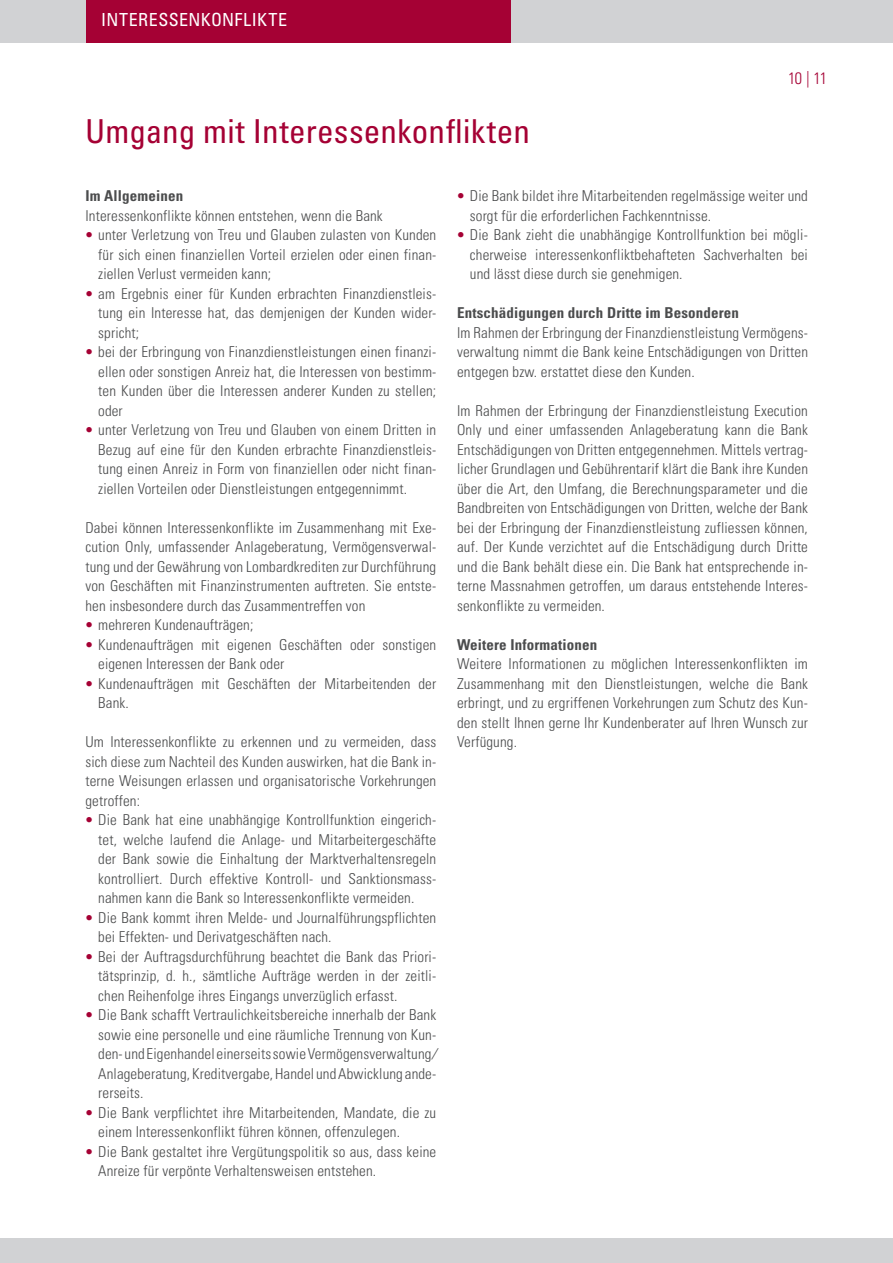
<style>
.page{position:relative;width:893px;height:1263px;background:#fff}
.page>*{position:absolute;margin:0;border:0;box-sizing:border-box;transform-origin:0 0}
.SLF_Haupttitel_Rot_I{font:condensed 33px "Univers LT Pro";letter-spacing:.005em;color:#a50134}
.t1{font:condensed 18px "Univers LT Pro";letter-spacing:.03em;color:#fff}
.t2{font:300 condensed 16.5px "Univers LT Pro";color:#a50134}
.t3{font:300 condensed 15px/19.5px "Univers LT Pro";letter-spacing:.01em;color:#4b4c4d;text-align:justify}
.t4{font:700 condensed 15px "Univers LT Pro";letter-spacing:.01em;color:#4b4c4d}
.s1{color:#a50134}
</style>
<div class="page">
<div style="left:0;top:0;width:893px;height:43px;background:#d1d2d4"></div>
<div style="left:0;top:1238px;width:893px;height:25px;background:#d1d2d4"></div>
<div style="left:85px;top:0;width:426px;height:43px;background:#a50134"></div>
<p class="t1" style="left:101px;top:9px;width:187px">INTERESSENKONFLIKTE</p>
<p class="SLF_Haupttitel_Rot_I" style="left:85px;top:110px;width:446px">Umgang mit Interessenkonflikten</p>
<p class="t2" style="left:788px;top:67px;width:40px">10 | 11</p>
<p class="t4" style="left:85px;top:187px;width:99px">Im Allgemeinen</p>
<p class="t3" style="left:85px;top:205px;width:299px">Interessenkonflikte können entstehen, wenn die Bank</p>
<p class="t3" style="left:98px;top:224px;width:340px;text-indent:-13px"><span class="s1">•</span> unter Verletzung von Treu und Glauben zulasten von Kunden für sich einen finanziellen Vorteil erzielen oder einen finan&shy;ziellen Verlust vermeiden kann;</p>
<p class="t3" style="left:98px;top:283px;width:340px;text-indent:-13px"><span class="s1">•</span> am Ergebnis einer für Kunden erbrachten Finanzdienstleis&shy;tung ein Interesse hat, das demjenigen der Kunden wider&shy;spricht;</p>
<p class="t3" style="left:98px;top:341px;width:340px;text-indent:-13px"><span class="s1">•</span> bei der Erbringung von Finanzdienstleistungen einen finanzi&shy;ellen oder sonstigen Anreiz hat, die Interessen von bestimm&shy;ten Kunden über die Interessen anderer Kunden zu stellen; oder</p>
<p class="t3" style="left:98px;top:419px;width:340px;text-indent:-13px"><span class="s1">•</span> unter Verletzung von Treu und Glauben von einem Dritten in Bezug auf eine für den Kunden erbrachte Finanzdienstleis&shy;tung einen Anreiz in Form von finanziellen oder nicht finan&shy;ziellen Vorteilen oder Dienstleistungen entgegennimmt.</p>
<p class="t3" style="left:85px;top:517px;width:352px">Dabei können Interessenkonflikte im Zusammenhang mit Exe&shy;cution Only, umfassender Anlageberatung, Vermögensverwal&shy;tung und der Gewährung von Lombardkrediten zur Durchführung von Geschäften mit Finanzinstrumenten auftreten. Sie entste&shy;hen insbesondere durch das Zusammentreffen von</p>
<p class="t3" style="left:85px;top:614px;width:169px"><span class="s1">•</span> mehreren Kundenaufträgen;</p>
<p class="t3" style="left:98px;top:634px;width:340px;text-indent:-13px"><span class="s1">•</span> Kundenaufträgen mit eigenen Geschäften oder sonstigen eigenen Interessen der Bank oder</p>
<p class="t3" style="left:98px;top:673px;width:340px;text-indent:-13px"><span class="s1">•</span> Kundenaufträgen mit Geschäften der Mitarbeitenden der<br>Bank.</p>
<p class="t3" style="left:85px;top:731px;width:352px">Um Interessenkonflikte zu erkennen und zu vermeiden, dass sich diese zum Nachteil des Kunden auswirken, hat die Bank in&shy;terne Weisungen erlassen und organisatorische Vorkehrungen getroffen:</p>
<p class="t3" style="left:98px;top:809px;width:340px;text-indent:-13px"><span class="s1">•</span> Die Bank hat eine unabhängige Kontrollfunktion eingerich&shy;tet, welche laufend die Anlage- und Mitarbeitergeschäfte der Bank sowie die Einhaltung der Marktverhaltensregeln kontrolliert. Durch effektive Kontroll- und Sanktionsmass&shy;nahmen kann die Bank so Interessenkonflikte vermeiden.</p>
<p class="t3" style="left:98px;top:907px;width:340px;text-indent:-13px"><span class="s1">•</span> Die Bank kommt ihren Melde- und Journalführungspflichten bei Effekten- und Derivatgeschäften nach.</p>
<p class="t3" style="left:98px;top:946px;width:340px;text-indent:-13px"><span class="s1">•</span> Bei der Auftragsdurchführung beachtet die Bank das Priori&shy;tätsprinzip, d. h., sämtliche Aufträge werden in der zeitli&shy;chen Reihenfolge ihres Eingangs unverzüglich erfasst.</p>
<p class="t3" style="left:98px;top:1004px;width:340px;text-indent:-13px"><span class="s1">•</span> Die Bank schafft Vertraulichkeitsbereiche innerhalb der Bank sowie eine personelle und eine räumliche Trennung von Kun&shy;den- und Eigenhandel einerseits sowie Vermögensverwaltung / Anlageberatung, Kreditvergabe, Handel und Abwicklung ande&shy;rerseits.</p>
<p class="t3" style="left:98px;top:1102px;width:340px;text-indent:-13px"><span class="s1">•</span> Die Bank verpflichtet ihre Mitarbeitenden, Mandate, die zu einem Interessenkonflikt führen können, offenzulegen.</p>
<p class="t3" style="left:98px;top:1141px;width:340px;text-indent:-13px"><span class="s1">•</span> Die Bank gestaltet ihre Vergütungspolitik so aus, dass keine<br>Anreize für verpönte Verhaltensweisen entstehen.</p>
<p class="t3" style="left:470px;top:185px;width:340px;text-indent:-13px"><span class="s1">•</span> Die Bank bildet ihre Mitarbeitenden regelmässige weiter und sorgt für die erforderlichen Fachkenntnisse.</p>
<p class="t3" style="left:470px;top:224px;width:340px;text-indent:-13px"><span class="s1">•</span> Die Bank zieht die unabhängige Kontrollfunktion bei mögli&shy;cherweise interessenkonfliktbehafteten Sachverhalten bei und lässt diese durch sie genehmigen.</p>
<p class="t4" style="left:457px;top:304px;width:283px">Entschädigungen durch Dritte im Besonderen</p>
<p class="t3" style="left:457px;top:322px;width:352px">Im Rahmen der Erbringung der Finanzdienstleistung Vermögens&shy;verwaltung nimmt die Bank keine Entschädigungen von Dritten entgegen bzw. erstattet diese den Kunden.</p>
<p class="t3" style="left:457px;top:400px;width:352px">Im Rahmen der Erbringung der Finanzdienstleistung Execution Only und einer umfassenden Anlageberatung kann die Bank Entschädigungen von Dritten entgegennehmen. Mittels vertrag&shy;licher Grundlagen und Gebührentarif klärt die Bank ihre Kunden über die Art, den Umfang, die Berechnungsparameter und die Bandbreiten von Entschädigungen von Dritten, welche der Bank bei der Erbringung der Finanzdienstleistung zufliessen können, auf. Der Kunde verzichtet auf die Entschädigung durch Dritte und die Bank behält diese ein. Die Bank hat entsprechende in&shy;terne Massnahmen getroffen, um daraus entstehende Interes&shy;senkonflikte zu vermeiden.</p>
<p class="t4" style="left:457px;top:635px;width:142px">Weitere Informationen</p>
<p class="t3" style="left:457px;top:653px;width:352px">Weitere Informationen zu möglichen Interessenkonflikten im Zusammenhang mit den Dienstleistungen, welche die Bank erbringt, und zu ergriffenen Vorkehrungen zum Schutz des Kun&shy;den stellt Ihnen gerne Ihr Kundenberater auf Ihren Wunsch zur Verfügung.</p>
</div>
